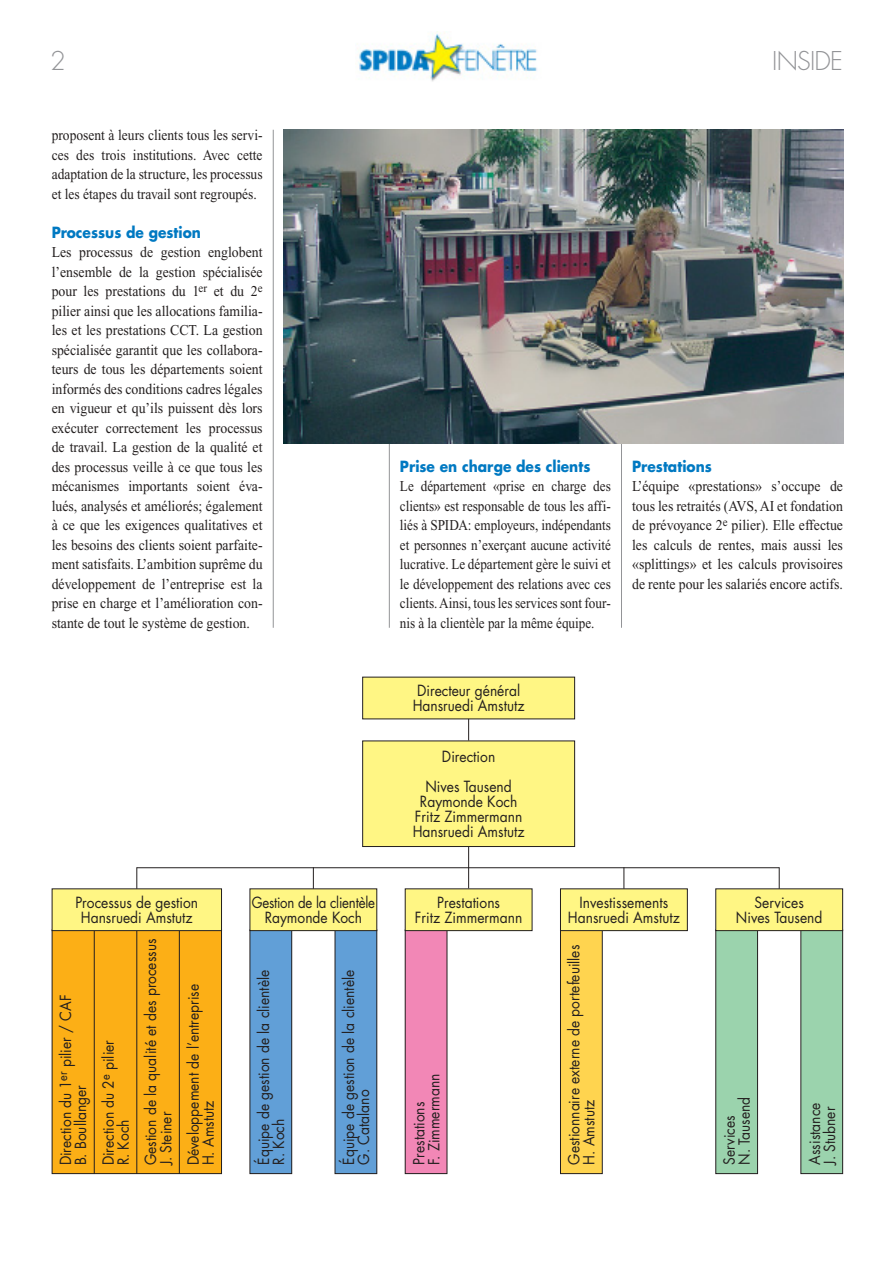
<style>
.page{position:relative;width:893px;height:1262px;background:#fff}
.page>*{position:absolute;margin:0;border:0;box-sizing:border-box;transform-origin:0 0}
.t1{font:300 25.2px "Futura";letter-spacing:-.03em;color:#939497}
.t2{font:15px/19.5px "Times New Roman";color:#231f1f;text-align:justify;scale:.92 1}
.t3{font:15px/15px "Futura";color:#231f1f;scale:.92 1}
.t4{font:15px/19.5px "Times New Roman";color:#231f1f;text-align:justify;scale:.88 1}
.t5{font:15px/19.5px "Times New Roman";color:#231f1f;text-align:justify;scale:.9 1}
.t6{font:700 15px "Futura";color:#0079c2;scale:.92 1}
.t7{font:15px/15px "Futura";color:#231f1f;text-align:center;scale:.88 1}
</style>
<div class="page">
<div style="left:52px;top:930px;width:169px;height:243px;background:#fcaf16"></div>
<div style="left:52px;top:929px;width:170px;height:245px;border:1px solid #231f1f"></div>
<hr style="left:273px;top:130px;width:1px;height:498px;background:#939497">
<hr style="left:389px;top:130px;width:1px;height:498px;background:#939497">
<hr style="left:621px;top:130px;width:1px;height:498px;background:#939497">
<img style="left:284px;top:130px;width:559px;height:314px">
<div style="left:250px;top:930px;width:42px;height:243px;background:#619fd7"></div>
<div style="left:249px;top:929px;width:43px;height:245px;border:1px solid #231f1f"></div>
<div style="left:335px;top:930px;width:42px;height:243px;background:#619fd7"></div>
<div style="left:334px;top:929px;width:43px;height:245px;border:1px solid #231f1f"></div>
<div style="left:405px;top:930px;width:42px;height:243px;background:#f287b6"></div>
<div style="left:405px;top:929px;width:42px;height:245px;border:1px solid #231f1f"></div>
<div style="left:560px;top:930px;width:42px;height:243px;background:#ffd44f"></div>
<div style="left:560px;top:929px;width:42px;height:245px;border:1px solid #231f1f"></div>
<div style="left:715px;top:930px;width:42px;height:243px;background:#9bd3ad"></div>
<div style="left:715px;top:929px;width:43px;height:245px;border:1px solid #231f1f"></div>
<div style="left:800px;top:930px;width:42px;height:243px;background:#9bd3ad"></div>
<div style="left:800px;top:929px;width:43px;height:245px;border:1px solid #231f1f"></div>
<hr style="left:136px;top:929px;width:1px;height:245px;background:#231f1f">
<hr style="left:94px;top:929px;width:1px;height:245px;background:#231f1f">
<hr style="left:179px;top:929px;width:1px;height:245px;background:#231f1f">
<div style="left:52px;top:888px;width:169px;height:42px;background:#fff684"></div>
<div style="left:52px;top:888px;width:170px;height:43px;border:1px solid #231f1f"></div>
<div style="left:250px;top:888px;width:127px;height:42px;background:#fff684"></div>
<div style="left:249px;top:888px;width:128px;height:43px;border:1px solid #231f1f"></div>
<div style="left:405px;top:888px;width:127px;height:42px;background:#fff684"></div>
<div style="left:405px;top:888px;width:127px;height:43px;border:1px solid #231f1f"></div>
<div style="left:362px;top:741px;width:212px;height:105px;background:#fff684"></div>
<div style="left:362px;top:740px;width:213px;height:107px;border:1px solid #231f1f"></div>
<div style="left:362px;top:677px;width:212px;height:42px;background:#fff684"></div>
<div style="left:560px;top:888px;width:127px;height:42px;background:#fff684"></div>
<div style="left:560px;top:888px;width:127px;height:43px;border:1px solid #231f1f"></div>
<div style="left:715px;top:888px;width:127px;height:42px;background:#fff684"></div>
<div style="left:715px;top:888px;width:128px;height:43px;border:1px solid #231f1f"></div>
<svg style="left:468px;top:719px;width:1px;height:21px"></svg>
<hr style="left:468px;top:846px;width:1px;height:42px;background:#231f1f">
<svg style="left:136px;top:867px;width:1px;height:21px"></svg>
<svg style="left:313px;top:868px;width:1px;height:20px"></svg>
<svg style="left:623px;top:868px;width:1px;height:20px"></svg>
<svg style="left:778px;top:868px;width:1px;height:20px"></svg>
<hr style="left:137px;top:867px;width:642px;height:1px;background:#231f1f">
<img style="left:358px;top:32px;width:179px;height:50px">
<h1 class="t1" style="left:50px;top:49px;width:17px">2</h1>
<p class="t5" style="left:52px;top:127px;width:236px">proposent à leurs clients tous les servi&shy;ces des trois institutions. Avec cette adaptation de la structure, les processus et les étapes du travail sont regroupés.</p>
<p class="t6" style="left:52px;top:225px;width:164px">Processus de gestion</p>
<p class="t2" style="left:52px;top:244px;width:231px">Les processus de gestion englobent l’ensemble de la gestion spécialisée pour les prestations du 1<sup>er</sup> et du 2<sup>e </sup>pilier ainsi que les allocations familia&shy;les et les prestations CCT. La gestion spécialisée garantit que les collabora&shy;teurs de tous les départements soient informés des conditions cadres légales en vigueur et qu’ils puissent dès lors exécuter correctement les processus de travail. La gestion de la qualité et des processus veille à ce que tous les mécanismes importants soient éva&shy;lués, analysés et améliorés; également à ce que les exigences qualitatives et les besoins des clients soient parfaite&shy;ment satisfaits. L’ambition suprême du développement de l’entreprise est la prise en charge et l’amélioration con&shy;stante de tout le système de gestion.</p>
<h1 class="t1" style="left:772px;top:49px;width:72px">INSIDE</h1>
<p class="t6" style="left:400px;top:459px;width:208px">Prise en charge des clients</p>
<p class="t4" style="left:400px;top:478px;width:241px">Le département «prise en charge des clients» est responsable de tous les affi&shy;liés à SPIDA: employeurs, indépendants et personnes n’exerçant aucune activité lucrative. Le département gère le suivi et le développement des relations avec ces clients. Ainsi, tous les services sont four&shy;nis à la clientèle par la même équipe.</p>
<p class="t3" style="left:412px;top:684px;width:123px">Directeur général<br>Hansruedi Amstutz</p>
<p class="t3" style="left:425px;top:742px;width:95px;line-height:30px;text-align:center">Direction<br>Nives Tausend</p>
<p class="t3" style="left:412px;top:795px;width:123px;text-align:center">Raymonde Koch<br>Fritz Zimmermann<br>Hansruedi Amstutz</p>
<p class="t6" style="left:632px;top:459px;width:88px">Prestations</p>
<p class="t2" style="left:632px;top:478px;width:231px">L’équipe «prestations» s’occupe de tous les retraités (AVS, AI et fondation de prévoyance 2<sup>e</sup> pilier). Elle effectue les calculs de rentes, mais aussi les «splittings» et les calculs provisoires de rente pour les salariés encore actifs.</p>
<p class="t3" style="left:75px;top:896px;width:135px;text-align:center">Processus de gestion<br>Hansruedi Amstutz</p>
<p class="t7" style="left:252px;top:896px;width:141px">Gestion de la clientèle<br>Raymonde Koch</p>
<p class="t3" style="left:415px;top:896px;width:118px;text-align:center">Prestations<br>Fritz Zimmermann</p>
<p class="t3" style="left:59px;top:1165px;width:187px;rotate:-90deg">Direction du 1<sup>er</sup> pilier / CAF<br>B. Boullanger</p>
<p class="t3" style="left:102px;top:1165px;width:138px;rotate:-90deg">Direction du 2<sup>e</sup> pilier<br>R. Koch</p>
<p class="t3" style="left:144px;top:1165px;width:248px;rotate:-90deg">Gestion de la qualité et des processus<br>J. Steiner</p>
<p class="t3" style="left:187px;top:1165px;width:199px;rotate:-90deg">Développement de l’entreprise<br>H. Amstutz</p>
<p class="t3" style="left:257px;top:1164px;width:213px;rotate:-90deg">Équipe de gestion de la clientèle<br>R. Koch</p>
<p class="t3" style="left:342px;top:1164px;width:213px;rotate:-90deg">Équipe de gestion de la clientèle<br>G. Catalano</p>
<p class="t3" style="left:412px;top:1164px;width:101px;rotate:-90deg">Prestations<br>F. Zimmermann</p>
<p class="t3" style="left:568px;top:896px;width:123px;text-align:center">Investissements<br>Hansruedi Amstutz</p>
<p class="t3" style="left:736px;top:896px;width:95px;text-align:center">Services<br>Nives Tausend</p>
<p class="t3" style="left:568px;top:1164px;width:240px;rotate:-90deg">Gestionnaire externe de portefeuilles<br>H. Amstutz</p>
<p class="t3" style="left:723px;top:1164px;width:75px;rotate:-90deg">Services<br>N. Tausend</p>
<p class="t3" style="left:808px;top:1164px;width:69px;rotate:-90deg">Assistance<br>J. Stubner</p>
</div>
